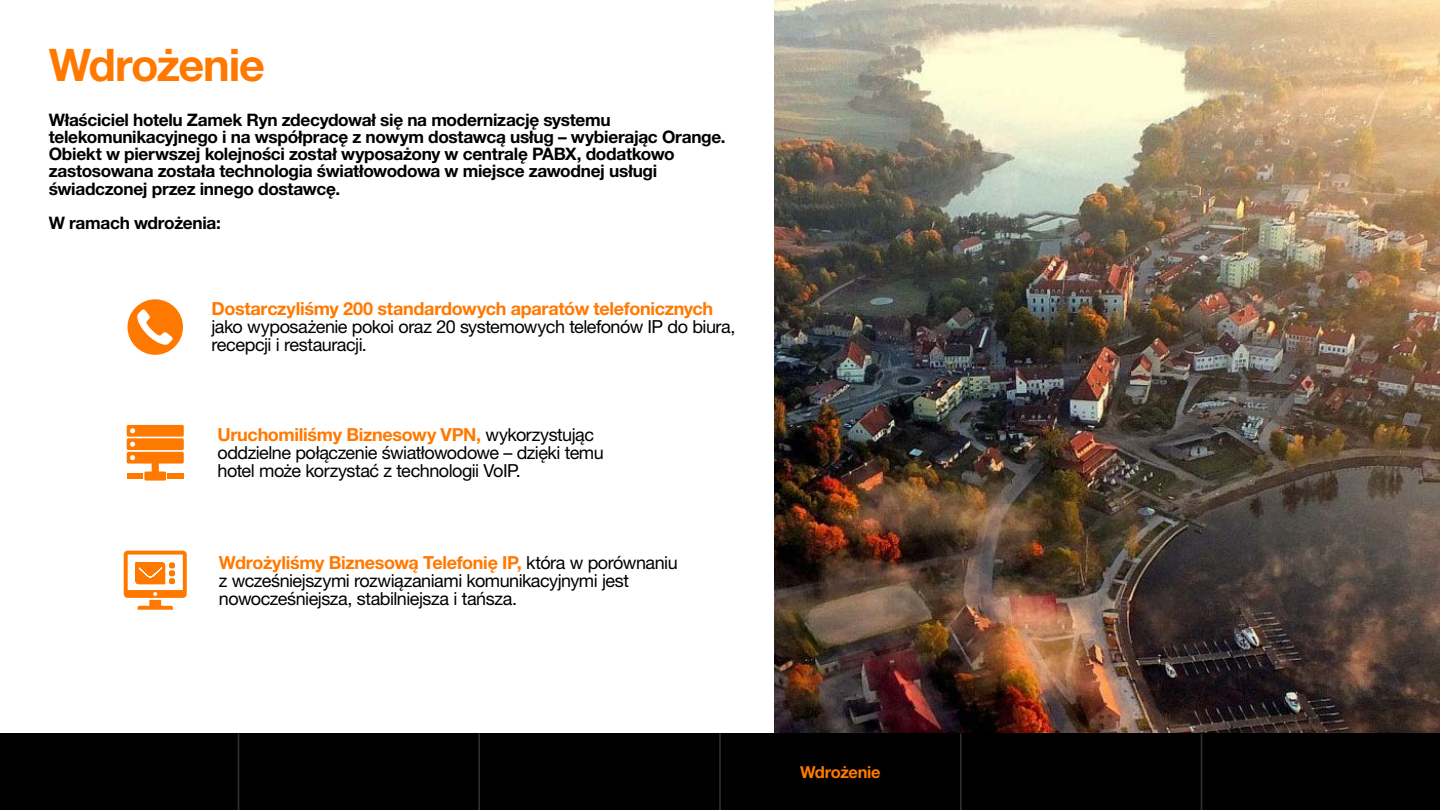
<style>
.page{position:relative;width:1440px;height:810px;background:#fff}
.page>*{position:absolute;margin:0;border:0;box-sizing:border-box;transform-origin:0 0}
.t1{font:700 45px "Helvetica Neue LT Pro";letter-spacing:-.025em;color:#ff7900}
.t2{font:18px/18px "Helvetica Neue LT Pro";letter-spacing:-.03em;color:#000}
.t3{font:700 18px "Helvetica Neue LT Pro";letter-spacing:-.02em;color:#ff7900}
.t4{font:700 17.25px/17.2px "Helvetica Neue LT Pro";letter-spacing:-.015em;color:#000}
.t5{font:700 16.5px "Helvetica Neue LT Pro";letter-spacing:-.015em;color:#ff7900}
.s1{font-weight:700;color:#ff7900}
</style>
<div class="page">
<img style="left:774px;top:0;width:666px;height:734px">
<svg style="left:124px;top:551px;width:63px;height:59px"></svg>
<svg style="left:128px;top:299px;width:55px;height:56px"></svg>
<svg style="left:127px;top:425px;width:57px;height:56px"></svg>
<div style="left:0;top:734px;width:1440px;height:76px;background:#000"></div>
<hr style="left:238px;top:734px;width:1px;height:76px;background:#fff">
<hr style="left:478px;top:734px;width:2px;height:76px;background:#fff">
<hr style="left:719px;top:734px;width:2px;height:76px;background:#fff">
<hr style="left:960px;top:734px;width:2px;height:76px;background:#fff">
<hr style="left:1201px;top:734px;width:1px;height:76px;background:#fff">
<h1 class="t1" style="left:49px;top:37px;width:218px">Wdrożenie</h1>
<p class="t4" style="left:49px;top:111px;width:679px">Właściciel hotelu Zamek Ryn zdecydował się na modernizację systemu telekomunikacyjnego i na współpracę z nowym dostawcą usług – wybierając Orange.<br>Obiekt w pierwszej kolejności został wyposażony w centralę PABX, dodatkowo zastosowana została technologia światłowodowa w miejsce zawodnej usługi świadczonej przez innego dostawcę.</p>
<p class="t4" style="left:49px;top:214px;width:174px">W ramach wdrożenia:</p>
<p class="t3" style="left:212px;top:298px;width:503px">Dostarczyliśmy 200 standardowych aparatów telefonicznych</p>
<p class="t2" style="left:212px;top:318px;width:525px">jako wyposażenie pokoi oraz 20 systemowych telefonów IP do biura, recepcji i restauracji.</p>
<p class="t2" style="left:218px;top:426px;width:388px"><span class="s1">Uruchomiliśmy Biznesowy VPN,</span> wykorzystując oddzielne połączenie światłowodowe – dzięki temu hotel może korzystać z technologii VoIP.</p>
<p class="t2" style="left:219px;top:553px;width:460px"><span class="s1">Wdrożyliśmy Biznesową Telefonię IP,</span> która w porównaniu z wcześniejszymi rozwiązaniami komunikacyjnymi jest nowocześniejsza, stabilniejsza i tańsza.</p>
<p class="t5" style="left:800px;top:762px;width:82px">Wdrożenie</p>
</div>
